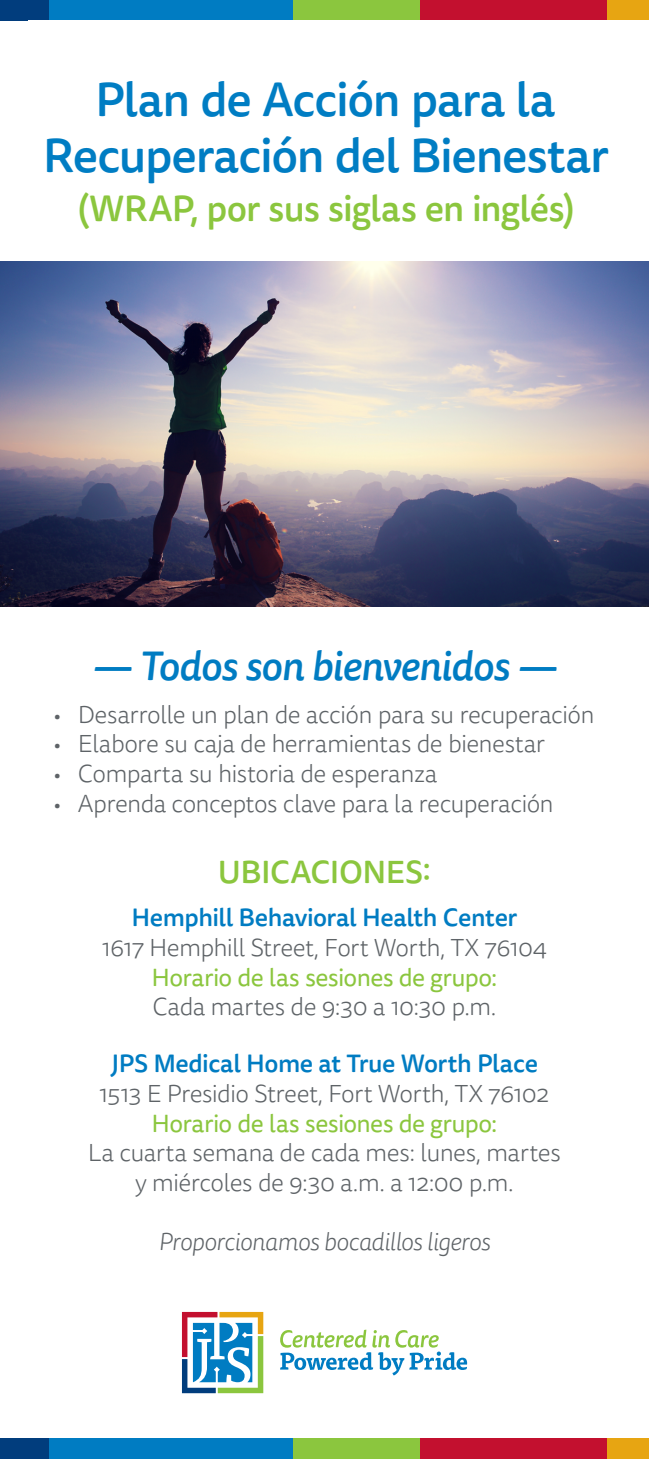
<style>
.page{position:relative;width:649px;height:1459px;background:#fff}
.page>*{position:absolute;margin:0;border:0;box-sizing:border-box;transform-origin:0 0}
.t1{font:500 47.25px/56.2px "Tisa Sans OT";letter-spacing:-.025em;color:#007dc3;text-align:center}
.t2{font:italic 500 40.5px "Tisa Sans OT";letter-spacing:-.02em;color:#007cc2}
.t3{font:500 36px "Tisa Sans OT";letter-spacing:-.025em;color:#8bc63e}
.t4{font:500 31.5px "Tisa Sans OT";letter-spacing:-.015em;color:#8bc63e}
.t5{font:300 24.75px/29.7px "Tisa Sans OT";letter-spacing:-.03em;color:#5e6367;text-align:center}
.t6{font:500 24.75px "Tisa Sans OT";letter-spacing:-.02em;color:#007cc2}
.t7{font:24.75px "Tisa Sans OT";letter-spacing:-.025em;color:#8bc63e}
.t8{font:italic 300 24.75px "Tisa Sans OT";letter-spacing:-.025em;color:#5e6367}
</style>
<div class="page">
<img style="left:0;top:262px;width:648px;height:344px">
<svg style="left:280px;top:1329px;width:186px;height:46px"></svg>
<svg style="left:182px;top:1311px;width:81px;height:82px"></svg>
<div style="left:0;top:0;width:49px;height:20px;background:#013d7d"></div>
<div style="left:49px;top:0;width:244px;height:20px;background:#007cc2"></div>
<div style="left:293px;top:0;width:127px;height:20px;background:#8bc63e"></div>
<div style="left:420px;top:0;width:187px;height:20px;background:#c3102f"></div>
<div style="left:607px;top:0;width:41px;height:20px;background:#e7a512"></div>
<div style="left:0;top:1438px;width:49px;height:20px;background:#013d7d"></div>
<div style="left:49px;top:1438px;width:244px;height:20px;background:#007cc2"></div>
<div style="left:293px;top:1438px;width:127px;height:20px;background:#8bc63e"></div>
<div style="left:419px;top:1438px;width:187px;height:20px;background:#c3102f"></div>
<div style="left:606px;top:1438px;width:42px;height:20px;background:#e7a512"></div>
<h1 class="t1" style="left:43px;top:74px;width:567px">Plan de Acción para la<br>Recuperación del Bienestar</h1>
<h3 class="t3" style="left:77px;top:186px;width:499px">(WRAP, por sus siglas en inglés)</h3>
<h2 class="t2" style="left:92px;top:640px;width:466px">— Todos son bienvenidos —</h2>
<p class="t5" style="left:53px;top:701px;width:542px">• Desarrolle un plan de acción para su recuperación</p>
<p class="t5" style="left:53px;top:730px;width:493px">• Elabore su caja de herramientas de bienestar</p>
<p class="t5" style="left:53px;top:760px;width:385px">• Comparta su historia de esperanza</p>
<p class="t5" style="left:53px;top:790px;width:502px">• Aprenda conceptos clave para la recuperación</p>
<p class="t4" style="left:218px;top:852px;width:215px">UBICACIONES:</p>
<p class="t6" style="left:131px;top:902px;width:387px">Hemphill Behavioral Health Center</p>
<p class="t5" style="left:102px;top:934px;width:446px">1617 Hemphill Street, Fort Worth, TX 76104</p>
<p class="t7" style="left:151px;top:962px;width:347px">Horario de las sesiones de grupo:</p>
<p class="t5" style="left:152px;top:993px;width:345px">Cada martes de 9:30 a 10:30 p.m.</p>
<p class="t6" style="left:111px;top:1048px;width:428px">JPS Medical Home at True Worth Place</p>
<p class="t5" style="left:99px;top:1079px;width:451px">1513 E Presidio Street, Fort Worth, TX 76102</p>
<p class="t7" style="left:151px;top:1108px;width:347px">Horario de las sesiones de grupo:</p>
<p class="t5" style="left:88px;top:1139px;width:474px">La cuarta semana de cada mes: lunes, martes y miércoles de 9:30 a.m. a 12:00 p.m.</p>
<p class="t8" style="left:158px;top:1227px;width:333px">Proporcionamos bocadillos ligeros</p>
</div>
